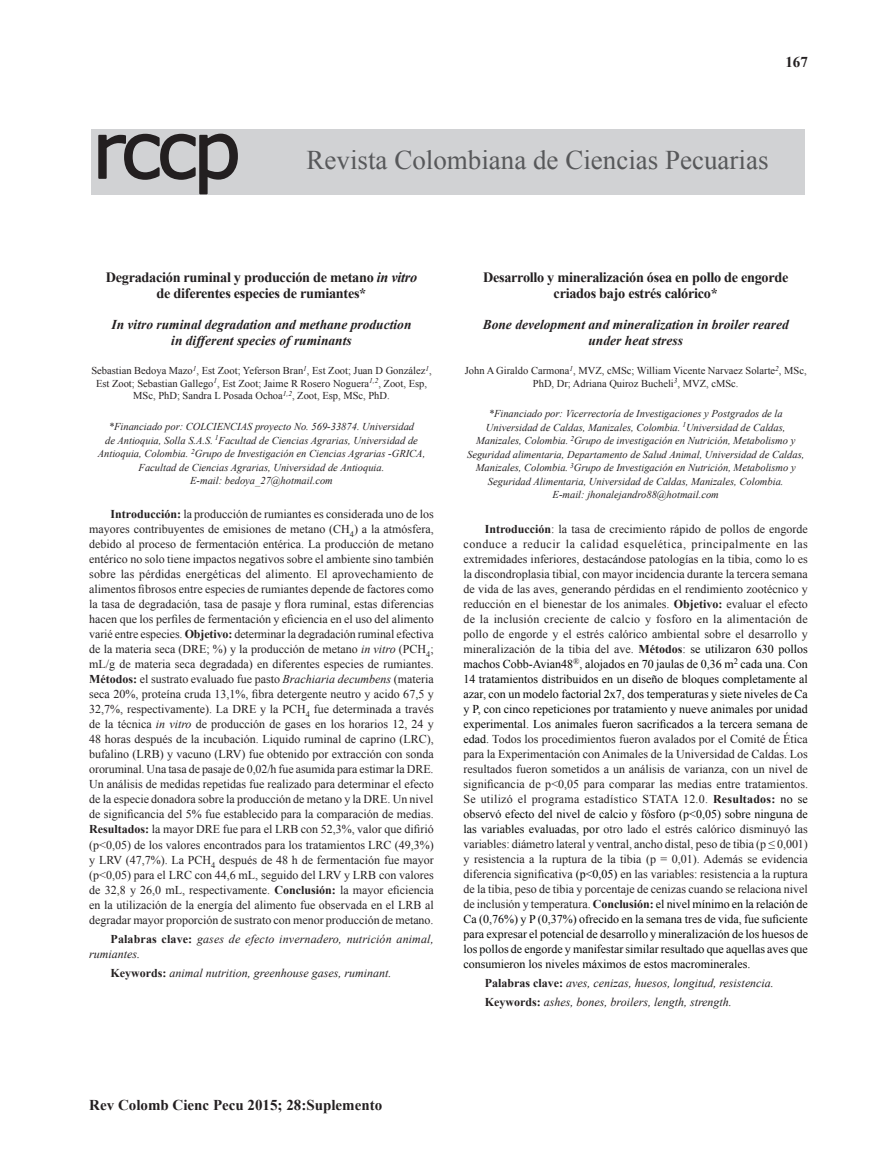
<style>
.page{position:relative;width:876px;height:1170px;background:#fff}
.page>*{position:absolute;margin:0;border:0;box-sizing:border-box;transform-origin:0 0}
.t1{font:27px "Times New Roman";color:#57585a}
.t2{font:700 15px "Times New Roman";color:#231f20}
.t3{font:700 14.25px/16.5px "Times New Roman";letter-spacing:-.02em;color:#231f20;text-align:center}
.t4{font:italic 700 13.5px/16.5px "Times New Roman";color:#231f20;text-align:center}
.t5{font:12px/15px "Times New Roman";color:#231f20;text-align:justify}
.t6{font:italic 12px/15px "Times New Roman";color:#231f20}
.t7{font:italic 10.5px/13.5px "Times New Roman";color:#231f20;text-align:center}
.t8{font:10.5px/12.6px "Times New Roman";color:#231f20;text-align:center}
.s1{font-style:italic}
.s2{font-weight:700}
.s3{font-weight:700;font-style:normal}
.s4{color:#040503}
</style>
<div class="page">
<div style="left:92px;top:129px;width:713px;height:66px;background:#d1d2d4"></div>
<svg style="left:98px;top:133px;width:140px;height:62px"></svg>
<p class="t2" style="left:785px;top:51px;width:24px">167</p>
<h1 class="t1" style="left:307px;top:141px;width:463px">Revista Colombiana de Ciencias Pecuarias</h1>
<p class="t3" style="left:106px;top:268px;width:313px">Degradación ruminal y producción de metano <span class="s1">in vitro </span>de diferentes especies de rumiantes*</p>
<p class="t4" style="left:111px;top:315px;width:302px">In vitro ruminal degradation and methane production in different species of ruminants</p>
<p class="t8" style="left:91px;top:364px;width:342px">Sebastian Bedoya Mazo<sup>1</sup>, Est Zoot; Yeferson Bran<sup>1</sup>, Est Zoot; Juan D González<sup>1</sup>,<br>Est Zoot; Sebastian Gallego<sup>1</sup>, Est Zoot; Jaime R Rosero Noguera<sup>1,2</sup>, Zoot, Esp,<br>MSc, PhD; Sandra L Posada Ochoa<sup>1,2</sup>, Zoot, Esp, MSc, PhD.</p>
<p class="t7" style="left:98px;top:419px;width:329px">*Financiado por: COLCIENCIAS proyecto No. 569-33874. Universidad<br>de Antioquia, Solla S.A.S. <sup>1</sup>Facultad de Ciencias Agrarias, Universidad de Antioquia, Colombia. <sup>2</sup>Grupo de Investigación en Ciencias Agrarias -GRICA, Facultad de Ciencias Agrarias, Universidad de Antioquia.<br>E-mail: bedoya_27@hotmail.com</p>
<p class="t5" style="left:89px;top:506px;width:346px;text-indent:21px"><span class="s2">Introducción:</span> la producción de rumiantes es considerada uno de los mayores contribuyentes de emisiones de metano (CH<sub>4</sub>) a la atmósfera, debido al proceso de fermentación entérica. La producción de metano entérico no solo tiene impactos negativos sobre el ambiente sino también sobre las pérdidas energéticas del alimento. El aprovechamiento de alimentos fibrosos entre especies de rumiantes depende de factores como la tasa de degradación, tasa de pasaje y flora ruminal, estas diferencias hacen que los perfiles de fermentación y eficiencia en el uso del alimento varié entre especies. <span class="s2">Objetivo:</span> determinar la degradación ruminal efectiva de la materia seca (DRE; %) y la producción de metano <span class="s1">in vitro</span> (PCH<sub>4</sub>; mL/g de materia seca degradada) en diferentes especies de rumiantes.<br><span class="s2">Métodos:</span> el sustrato evaluado fue pasto <span class="s1">Brachiaria decumbens</span> (materia seca 20%, proteína cruda 13,1%, fibra detergente neutro y acido 67,5 y 32,7%, respectivamente). La DRE y la PCH<sub>4</sub> fue determinada a través de la técnica <span class="s1">in vitro</span> de producción de gases en los horarios 12, 24 y 48 horas después de la incubación. Liquido ruminal de caprino (LRC), bufalino (LRB) y vacuno (LRV) fue obtenido por extracción con sonda ororuminal. Una tasa de pasaje de 0,02/h fue asumida para estimar la DRE.<br>Un análisis de medidas repetidas fue realizado para determinar el efecto de la especie donadora sobre la producción de metano y la DRE. Un nivel de significancia del 5% fue establecido para la comparación de medias.<br><span class="s2">Resultados:</span> la mayor DRE fue para el LRB con 52,3%, valor que difirió (p&lt;0,05) de los valores encontrados para los tratamientos LRC (49,3%) y LRV (47,7%). La PCH<sub>4</sub> después de 48 h de fermentación fue mayor (p&lt;0,05) para el LRC con 44,6 mL, seguido del LRV y LRB con valores de 32,8 y 26,0 mL, respectivamente. <span class="s2">Conclusión:</span> la mayor eficiencia en la utilización de la energía del alimento fue observada en el LRB al degradar mayor proporción de sustrato con menor producción de metano.</p>
<p class="t6" style="left:89px;top:930px;width:346px;text-indent:21px"><span class="s3">Palabras clave:</span> gases de efecto invernadero, nutrición animal, rumiantes.</p>
<p class="t6" style="left:111px;top:965px;width:282px"><span class="s3">Keywords:</span> animal nutrition, greenhouse gases, ruminant.</p>
<p class="t3" style="left:483px;top:268px;width:307px">Desarrollo y mineralización ósea en pollo de engorde criados bajo estrés calórico*</p>
<p class="t4" style="left:483px;top:315px;width:308px">Bone development and mineralization in broiler reared under heat stress</p>
<p class="t8" style="left:465px;top:364px;width:343px">John A Giraldo Carmona<sup>1</sup>, MVZ, cMSc; William Vicente Narvaez Solarte<sup>2</sup>, MSc,<br>PhD, Dr; Adriana Quiroz Bucheli<sup>3</sup>, MVZ, cMSc.</p>
<p class="t7" style="left:467px;top:407px;width:339px">*Financiado por: Vicerrectoría de Investigaciones y Postgrados de la Universidad de Caldas, Manizales, Colombia. <sup>1</sup>Universidad de Caldas, Manizales, Colombia. <sup>2</sup>Grupo de investigación en Nutrición, Metabolismo y Seguridad alimentaria, Departamento de Salud Animal, Universidad de Caldas, Manizales, Colombia. <sup>3</sup>Grupo de Investigación en Nutrición, Metabolismo y Seguridad Alimentaria, Universidad de Caldas, Manizales, Colombia.<br>E-mail: jhonalejandro88@hotmail.com</p>
<p class="t5" style="left:463px;top:520px;width:346px;text-indent:21px"><span class="s2">Introducción</span>: la tasa de crecimiento rápido de pollos de engorde conduce a reducir la calidad esquelética, principalmente en las extremidades inferiores, destacándose patologías en la tibia, como lo es la discondroplasia tibial, con mayor incidencia durante la tercera semana de vida de las aves, generando pérdidas en el rendimiento zootécnico y reducción en el bienestar de los animales. <span class="s2">Objetivo:</span> evaluar el efecto de la inclusión creciente de calcio y fosforo en la alimentación de pollo de engorde y el estrés calórico ambiental sobre el desarrollo y mineralización de la tibia del ave. <span class="s2">Métodos</span>: <span class="s4">se utilizaron 630 pollos machos Cobb-Avian48</span><sup>®</sup><span class="s4">, alojados en 70 jaulas de 0,36 m</span><sup>2</sup> <span class="s4">cada una. Con 14 tratamientos distribuidos en un diseño de bloques completamente al azar, con un modelo factorial 2x7, dos temperaturas y siete niveles de Ca y P, con cinco repeticiones por tratamiento y nueve animales por unidad experimental. Los animales fueron sacrificados a la tercera semana de edad.</span> Todos los procedimientos fueron avalados por el Comité de Ética para la Experimentación con Animales de la Universidad de Caldas. Los resultados fueron sometidos a un análisis de varianza, con un nivel de significancia de p&lt;0,05 para comparar las medias entre tratamientos.<br>Se utilizó el programa estadístico STATA 12.0. <span class="s2">Resultados:</span> <span class="s4">no se observó efecto del nivel de calcio y fósforo (p&lt;0,05) sobre ninguna de las variables evaluadas, por</span> otro lado el estrés calórico disminuyó las variables: diámetro lateral y ventral, ancho distal, peso de tibia (p ≤ 0,001) y resistencia a la ruptura de la tibia (p = 0,01). Además se evidencia diferencia significativa <span class="s4">(p&lt;0,05)</span> en las variables: resistencia a la ruptura de la tibia, peso de tibia y porcentaje de cenizas cuando se relaciona nivel de inclusión y temperatura. <span class="s2">Conclusión:</span> <span class="s4">el nivel mínimo en la relación de Ca (0,76%) y P (0,37%) ofrecido en la semana tres de vida, fue suficiente para expresar el potencial de desarrollo y mineralización de los huesos de los pollos de engorde y manifestar similar resultado que aquellas aves que consumieron los niveles máximos de estos macrominerales.</span></p>
<p class="t6" style="left:485px;top:973px;width:291px;line-height:19.2px"><span class="s3">Palabras clave:</span> aves, cenizas, huesos, longitud, resistencia.<br><span class="s3">Keywords:</span> ashes, bones, broilers, length, strength.</p>
<p class="t2" style="left:89px;top:1093px;width:294px">Rev Colomb Cienc Pecu 2015; 28:Suplemento</p>
</div>
